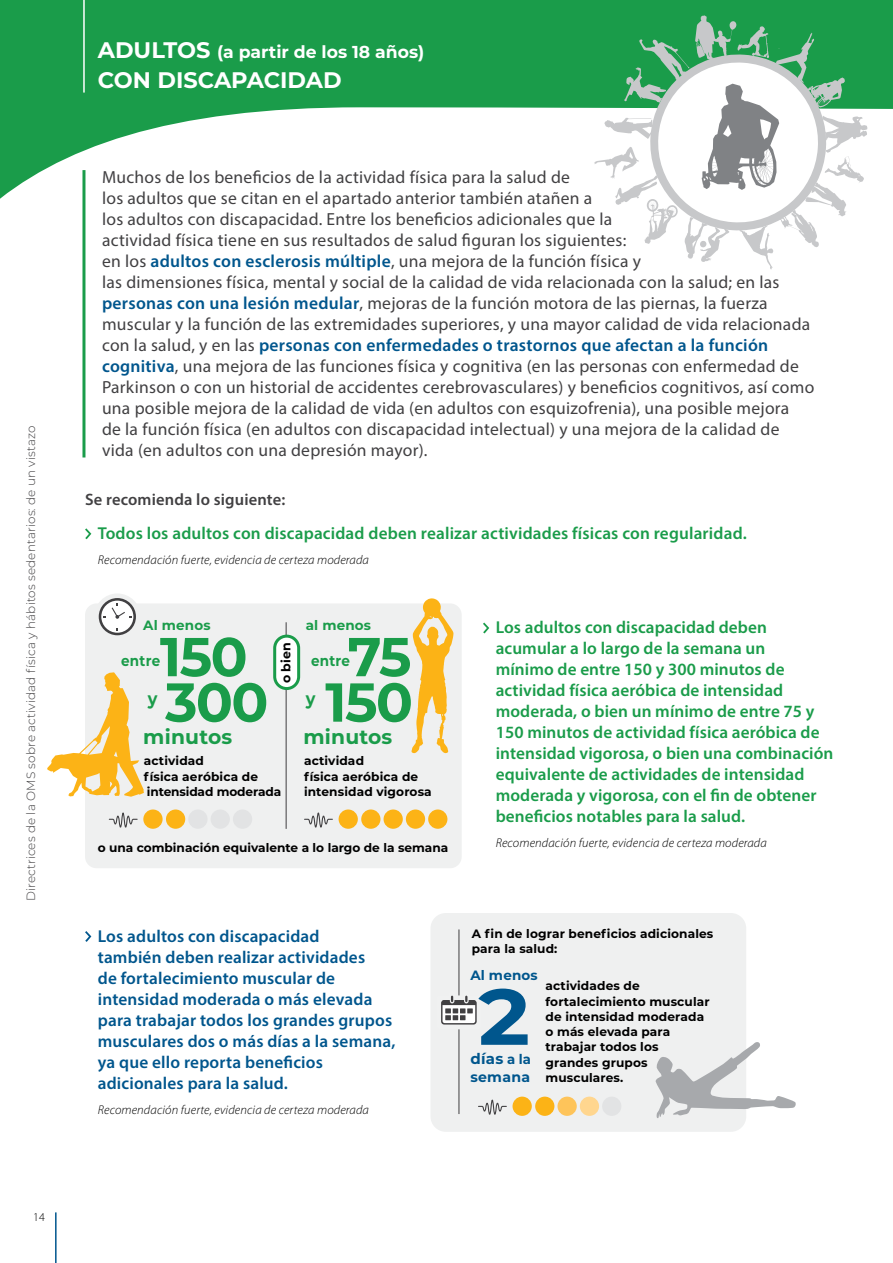
<style>
.page{position:relative;width:893px;height:1263px;background:#fff}
.page>*{position:absolute;margin:0;border:0;box-sizing:border-box;transform-origin:0 0}
.t1{font:700 79.05px "Montserrat";color:#00568d;scale:1.11 1}
.t2{font:700 54.75px/45.5px "Montserrat";letter-spacing:-.03em;color:#1a9c4a}
.t3{font:700 22.5px "Montserrat";color:#fff}
.t4{font:700 20.25px "Montserrat";letter-spacing:.01em;color:#1a9c4a}
.t5{font:700 18px "Montserrat";color:#1a9c4a;scale:.9 1}
.t6{font:17.55px/21px "Myriad Pro";letter-spacing:.015em;color:#414042}
.t7{font:600 17.25px/21px "Myriad Pro";letter-spacing:.005em;color:#1a9c4a}
.t8{font:600 17.25px/21px "Myriad Pro";letter-spacing:.01em;color:#00568d}
.t9{font:700 17.25px "Montserrat";color:#fff}
.t10{font:600 16.5px "Myriad Pro";letter-spacing:.01em;color:#414042}
.t11{font:700 15px "Montserrat";letter-spacing:.02em;color:#1a9c4a;scale:.9 1}
.t12{font:700 15px "Montserrat";color:#00568d}
.t13{font:700 14.1px "Montserrat";letter-spacing:.02em;color:#00568d}
.t14{font:700 13.5px "Montserrat";letter-spacing:.01em;color:#1a9c4a}
.t15{font:700 13.5px "Montserrat";letter-spacing:.01em;color:#00568d}
.t16{font:italic 300 12.75px "Myriad Pro";letter-spacing:.01em;color:#000}
.t17{font:700 12.6px "Montserrat";color:#000}
.t18{font:700 12.15px/15.3px "Montserrat";letter-spacing:.01em;color:#000}
.t19{font:300 12px "Montserrat";letter-spacing:.01em;color:#414042}
.t20{font:300 12px "Myriad Pro";color:#000}
.s1{font-size:22.5px}
.s2{font-weight:600;color:#00568d}
.s3{font-size:13.65px}
</style>
<div class="page">
<svg style="left:0;top:0;width:893px;height:210px;fill:#1a9c4a"></svg>
<svg style="left:85px;top:528px;width:6px;height:11px"></svg>
<svg style="left:483px;top:622px;width:6px;height:11px"></svg>
<svg style="left:85px;top:931px;width:6px;height:11px"></svg>
<hr style="left:83px;top:0;width:2px;height:93px;background:#fff">
<hr style="left:82px;top:170px;width:3px;height:287px;background:#1a9c4a">
<svg style="left:594px;top:15px;width:273px;height:254px"></svg>
<div style="left:430px;top:913px;width:316px;height:219px;background:#eff0f0;border-radius:15px"></div>
<hr style="left:458px;top:929px;width:1px;height:185px;background:#414042">
<svg style="left:441px;top:990px;width:36px;height:39px"></svg>
<div style="left:513px;top:1096px;width:19px;height:20px;background:#fcb316;border-radius:50%"></div>
<div style="left:535px;top:1096px;width:19px;height:20px;background:#fcb316;border-radius:50%"></div>
<div style="left:557px;top:1096px;width:20px;height:20px;background:#fec45a;border-radius:50%"></div>
<div style="left:580px;top:1096px;width:19px;height:20px;background:#ffd68f;border-radius:50%"></div>
<div style="left:602px;top:1096px;width:19px;height:20px;background:#e2e3e4;border-radius:50%"></div>
<svg style="left:478px;top:1099px;width:29px;height:16px"></svg>
<svg style="left:655px;top:1042px;width:141px;height:76px"></svg>
<div style="left:85px;top:603px;width:377px;height:265px;background:#eff0f0;border-radius:11px"></div>
<div style="left:94px;top:593px;width:47px;height:47px;background:#eff0f0;border-radius:50%"></div>
<svg style="left:99px;top:598px;width:37px;height:37px"></svg>
<div style="left:143px;top:809px;width:20px;height:20px;background:#fcb316;border-radius:50%"></div>
<div style="left:166px;top:809px;width:19px;height:20px;background:#fcb316;border-radius:50%"></div>
<div style="left:188px;top:809px;width:20px;height:20px;background:#e2e3e4;border-radius:50%"></div>
<div style="left:211px;top:809px;width:19px;height:20px;background:#e2e3e4;border-radius:50%"></div>
<div style="left:233px;top:809px;width:19px;height:20px;background:#e2e3e4;border-radius:50%"></div>
<svg style="left:108px;top:812px;width:30px;height:16px"></svg>
<div style="left:339px;top:809px;width:19px;height:20px;background:#fcb316;border-radius:50%"></div>
<div style="left:361px;top:809px;width:19px;height:20px;background:#fcb316;border-radius:50%"></div>
<div style="left:384px;top:809px;width:19px;height:20px;background:#fcb316;border-radius:50%"></div>
<div style="left:406px;top:809px;width:19px;height:20px;background:#fcb316;border-radius:50%"></div>
<div style="left:428px;top:809px;width:19px;height:20px;background:#fcb316;border-radius:50%"></div>
<svg style="left:304px;top:812px;width:29px;height:16px"></svg>
<svg style="left:47px;top:672px;width:97px;height:125px"></svg>
<svg style="left:412px;top:598px;width:41px;height:155px"></svg>
<hr style="left:286px;top:622px;width:1px;height:207px;background:#414042">
<div style="left:275px;top:636px;width:24px;height:52px;background:#fff;border-radius:12px"></div>
<div style="left:273px;top:635px;width:27px;height:55px;border:3px solid #1a9c4a;border-radius:12px"></div>
<hr style="left:55px;top:1212px;width:2px;height:51px;background:#00568d">
<p class="t19" style="left:23px;top:901px;width:477px;rotate:-90deg">Directrices de la OMS sobre actividad física y hábitos sedentarios: de un vistazo</p>
<p class="t20" style="left:33px;top:1210px;width:13px">14</p>
<p class="t9" style="left:98px;top:40px;width:328px"><span class="s1">ADULTOS</span> (a partir de los 18 años)</p>
<p class="t3" style="left:98px;top:64px;width:245px">CON DISCAPACIDAD</p>
<p class="t6" style="left:102px;top:167px;width:714px">Muchos de los beneficios de la actividad física para la salud de<br>los adultos que se citan en el apartado anterior también atañen a<br>los adultos con discapacidad. Entre los beneficios adicionales que la<br>actividad física tiene en sus resultados de salud figuran los siguientes:<br>en los <span class="s2">adultos con esclerosis múltiple</span>, una mejora de la función física y<br>las dimensiones física, mental y social de la calidad de vida relacionada con la salud; en las <span class="s2">personas con una lesión medular</span>, mejoras de la función motora de las piernas, la fuerza muscular y la función de las extremidades superiores, y una mayor calidad de vida relacionada con la salud, y en las <span class="s2">personas con enfermedades o trastornos que afectan a la función cognitiva</span>, una mejora de las funciones física y cognitiva (en las personas con enfermedad de Parkinson o con un historial de accidentes cerebrovasculares) y beneficios cognitivos, así como una posible mejora de la calidad de vida (en adultos con esquizofrenia), una posible mejora<br>de la función física (en adultos con discapacidad intelectual) y una mejora de la calidad de vida (en adultos con una depresión mayor).</p>
<p class="t10" style="left:85px;top:489px;width:202px">Se recomienda lo siguiente:</p>
<p class="t7" style="left:98px;top:522px;width:650px">Todos los adultos con discapacidad deben realizar actividades físicas con regularidad.</p>
<p class="t16" style="left:98px;top:552px;width:273px">Recomendación fuerte, evidencia de certeza moderada</p>
<p class="t14" style="left:143px;top:615px;width:69px">Al menos</p>
<p class="t14" style="left:306px;top:615px;width:67px">al menos</p>
<h2 class="t2" style="left:348px;top:631px;width:65px">75</h2>
<p class="t5" style="left:148px;top:686px;width:12px">y</p>
<h2 class="t2" style="left:160px;top:631px;width:255px">150<br>300 150</h2>
<p class="t4" style="left:303px;top:722px;width:90px">minutos</p>
<p class="t18" style="left:144px;top:752px;width:139px">actividad<br>física aeróbica de intensidad moderada</p>
<p class="t18" style="left:304px;top:752px;width:129px">actividad<br>física aeróbica de intensidad vigorosa</p>
<p class="t17" style="left:277px;top:683px;width:42px;rotate:-90deg">o bien</p>
<p class="t11" style="left:121px;top:650px;width:45px">entre</p>
<p class="t11" style="left:311px;top:650px;width:45px">entre</p>
<p class="t5" style="left:306px;top:686px;width:12px">y</p>
<p class="t4" style="left:143px;top:722px;width:90px">minutos</p>
<p class="t18" style="left:98px;top:839px;width:352px">o una combinación equivalente a lo largo de la semana</p>
<p class="t7" style="left:496px;top:617px;width:339px">Los adultos con discapacidad deben acumular a lo largo de la semana un<br>mínimo de entre 150 y 300 minutos de actividad física aeróbica de intensidad moderada, o bien un mínimo de entre 75 y 150 minutos de actividad física aeróbica de intensidad vigorosa, o bien una combinación equivalente de actividades de intensidad moderada y vigorosa, con el fin de obtener beneficios notables para la salud.</p>
<p class="t16" style="left:496px;top:835px;width:273px">Recomendación fuerte, evidencia de certeza moderada</p>
<p class="t8" style="left:98px;top:925px;width:299px">Los adultos con discapacidad<br>también deben realizar actividades<br>de fortalecimiento muscular de intensidad moderada o más elevada para trabajar todos los grandes grupos musculares dos o más días a la semana, ya que ello reporta beneficios adicionales para la salud.</p>
<p class="t16" style="left:98px;top:1102px;width:273px">Recomendación fuerte, evidencia de certeza moderada</p>
<p class="t18" style="left:472px;top:925px;width:243px">A fin de lograr beneficios adicionales para la salud:</p>
<h1 class="t1" style="left:478px;top:960px;width:48px">2</h1>
<p class="t15" style="left:470px;top:966px;width:69px">Al menos</p>
<p class="t18" style="left:545px;top:978px;width:166px">actividades de fortalecimiento muscular de intensidad moderada o más elevada para trabajar todos los grandes grupos musculares.</p>
<p class="t12" style="left:470px;top:1048px;width:62px">días <span class="s3">a la</span></p>
<p class="t13" style="left:470px;top:1067px;width:61px">semana</p>
</div>
